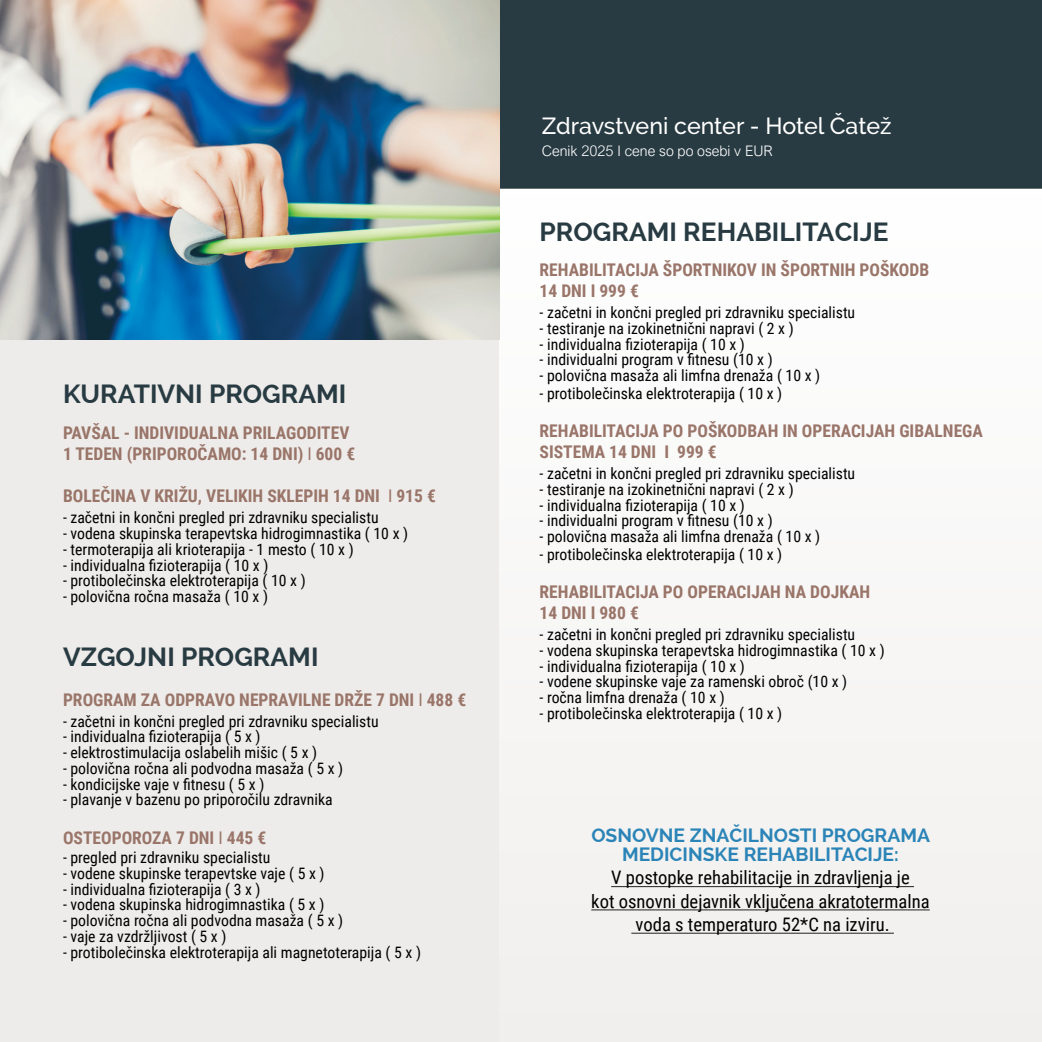
<style>
.page{position:relative;width:1042px;height:1042px;background:#fff}
.page>*{position:absolute;margin:0;border:0;box-sizing:border-box;transform-origin:0 0}
.t1{font:700 26.25px "Raleway";color:#283b42}
.t2{font:500 23.28px "Raleway";letter-spacing:-.005em;color:#fff}
.t3{font:700 19.25px/19.2px "Raleway";color:#2b84b7;text-align:center}
.t4{font:18.55px "Roboto Condensed";color:#000}
.t5{font:700 17.5px/21px "Roboto Condensed";color:#9a7569}
.t6{font:15.75px "Roboto Condensed";color:#000}
.t7{font:300 14.53px "Arial Nova";color:#fff}
.s1{font-weight:400}
</style>
<div class="page">
<div style="left:0;top:0;width:1042px;height:190px;background:#283b42"></div>
<div style="left:0;top:189px;width:1042px;height:853px;background:#eeecea"></div>
<div style="left:499px;top:189px;width:543px;height:853px;background:#f8f7f6"></div>
<hr style="left:611px;top:886px;width:303px;height:1px;background:#231f20">
<hr style="left:591px;top:909px;width:338px;height:1px;background:#231f20">
<hr style="left:631px;top:933px;width:263px;height:1px;background:#231f20">
<img style="left:0;top:0;width:499px;height:340px">
<p class="t1" style="left:63px;top:378px;width:285px">KURATIVNI PROGRAMI</p>
<p class="t5" style="left:63px;top:422px;width:288px">PAVŠAL - INDIVIDUALNA PRILAGODITEV</p>
<p class="t5" style="left:63px;top:443px;width:294px">1 TEDEN (PRIPOROČAMO: 14 DNI) <span class="s1">I</span> 600 €</p>
<p class="t5" style="left:63px;top:485px;width:374px">BOLEČINA V KRIŽU, VELIKIH SKLEPIH 14 DNI <span class="s1">I</span> 915 €</p>
<p class="t6" style="left:63px;top:507px;width:317px">- začetni in končni pregled pri zdravniku specialistu</p>
<p class="t6" style="left:63px;top:522px;width:347px">- vodena skupinska terapevtska hidrogimnastika ( 10 x )</p>
<p class="t6" style="left:63px;top:538px;width:292px">- termoterapija ali krioterapija - 1 mesto ( 10 x )</p>
<p class="t6" style="left:63px;top:554px;width:207px">- individualna fizioterapija ( 10 x )</p>
<p class="t6" style="left:63px;top:570px;width:244px">- protibolečinska elektroterapija ( 10 x )</p>
<p class="t6" style="left:63px;top:585px;width:206px">- polovična ročna masaža ( 10 x )</p>
<p class="t1" style="left:63px;top:641px;width:257px">VZGOJNI PROGRAMI</p>
<p class="t5" style="left:63px;top:688px;width:405px">PROGRAM ZA ODPRAVO NEPRAVILNE DRŽE 7 DNI <span class="s1">I</span> 488 €</p>
<p class="t6" style="left:63px;top:710px;width:317px">- začetni in končni pregled pri zdravniku specialistu</p>
<p class="t6" style="left:63px;top:726px;width:199px">- individualna fizioterapija ( 5 x )</p>
<p class="t6" style="left:63px;top:741px;width:256px">- elektrostimulacija oslabelih mišic ( 5 x )</p>
<p class="t6" style="left:63px;top:757px;width:282px">- polovična ročna ali podvodna masaža ( 5 x )</p>
<p class="t6" style="left:63px;top:773px;width:203px">- kondicijske vaje v fitnesu ( 5 x )</p>
<p class="t6" style="left:63px;top:789px;width:271px">- plavanje v bazenu po priporočilu zdravnika</p>
<p class="t5" style="left:63px;top:826px;width:205px">OSTEOPOROZA 7 DNI <span class="s1">I</span> 445 €</p>
<p class="t6" style="left:63px;top:846px;width:209px">- pregled pri zdravniku specialistu</p>
<p class="t6" style="left:63px;top:862px;width:263px">- vodene skupinske terapevtske vaje ( 5 x )</p>
<p class="t6" style="left:63px;top:878px;width:199px">- individualna fizioterapija ( 3 x )</p>
<p class="t6" style="left:63px;top:894px;width:263px">- vodena skupinska hidrogimnastika ( 5 x )</p>
<p class="t6" style="left:63px;top:909px;width:282px">- polovična ročna ali podvodna masaža ( 5 x )</p>
<p class="t6" style="left:63px;top:925px;width:165px">- vaje za vzdržljivost ( 5 x )</p>
<p class="t6" style="left:63px;top:941px;width:359px">- protibolečinska elektroterapija ali magnetoterapija ( 5 x )</p>
<p class="t2" style="left:542px;top:113px;width:351px">Zdravstveni center - Hotel Čatež</p>
<p class="t7" style="left:542px;top:142px;width:232px">Cenik 2025 I cene so po osebi v EUR</p>
<p class="t1" style="left:539px;top:217px;width:350px">PROGRAMI REHABILITACIJE</p>
<p class="t5" style="left:539px;top:259px;width:391px">REHABILITACIJA ŠPORTNIKOV IN ŠPORTNIH POŠKODB</p>
<p class="t5" style="left:539px;top:280px;width:101px">14 DNI I 999 €</p>
<p class="t6" style="left:539px;top:301px;width:317px">- začetni in končni pregled pri zdravniku specialistu</p>
<p class="t6" style="left:539px;top:317px;width:256px">- testiranje na izokinetnični napravi ( 2 x )</p>
<p class="t6" style="left:539px;top:333px;width:207px">- individualna fizioterapija ( 10 x )</p>
<p class="t6" style="left:539px;top:349px;width:235px">- individualni program v fitnesu (10 x )</p>
<p class="t6" style="left:539px;top:364px;width:282px">- polovična masaža ali limfna drenaža ( 10 x )</p>
<p class="t6" style="left:539px;top:382px;width:244px">- protibolečinska elektroterapija ( 10 x )</p>
<p class="t5" style="left:539px;top:420px;width:445px">REHABILITACIJA PO POŠKODBAH IN OPERACIJAH GIBALNEGA<br>SISTEMA 14 DNI I 999 €</p>
<p class="t6" style="left:539px;top:462px;width:317px">- začetni in končni pregled pri zdravniku specialistu</p>
<p class="t6" style="left:539px;top:478px;width:256px">- testiranje na izokinetnični napravi ( 2 x )</p>
<p class="t6" style="left:539px;top:494px;width:207px">- individualna fizioterapija ( 10 x )</p>
<p class="t6" style="left:539px;top:510px;width:235px">- individualni program v fitnesu (10 x )</p>
<p class="t6" style="left:539px;top:525px;width:282px">- polovična masaža ali limfna drenaža ( 10 x )</p>
<p class="t6" style="left:539px;top:543px;width:244px">- protibolečinska elektroterapija ( 10 x )</p>
<p class="t5" style="left:539px;top:581px;width:332px">REHABILITACIJA PO OPERACIJAH NA DOJKAH</p>
<p class="t5" style="left:539px;top:602px;width:101px">14 DNI I 980 €</p>
<p class="t6" style="left:539px;top:623px;width:317px">- začetni in končni pregled pri zdravniku specialistu</p>
<p class="t6" style="left:539px;top:639px;width:347px">- vodena skupinska terapevtska hidrogimnastika ( 10 x )</p>
<p class="t6" style="left:539px;top:655px;width:207px">- individualna fizioterapija ( 10 x )</p>
<p class="t6" style="left:539px;top:671px;width:309px">- vodene skupinske vaje za ramenski obroč (10 x )</p>
<p class="t6" style="left:539px;top:686px;width:187px">- ročna limfna drenaža ( 10 x )</p>
<p class="t6" style="left:539px;top:702px;width:244px">- protibolečinska elektroterapija ( 10 x )</p>
<p class="t3" style="left:591px;top:825px;width:340px">OSNOVNE ZNAČILNOSTI PROGRAMA<br>MEDICINSKE REHABILITACIJE:</p>
<p class="t4" style="left:611px;top:864px;width:300px">V postopke rehabilitacije in zdravljenja je</p>
<p class="t4" style="left:591px;top:888px;width:340px">kot osnovni dejavnik vključena akratotermalna</p>
<p class="t4" style="left:635px;top:911px;width:255px">voda s temperaturo 52*C na izviru.</p>
</div>
